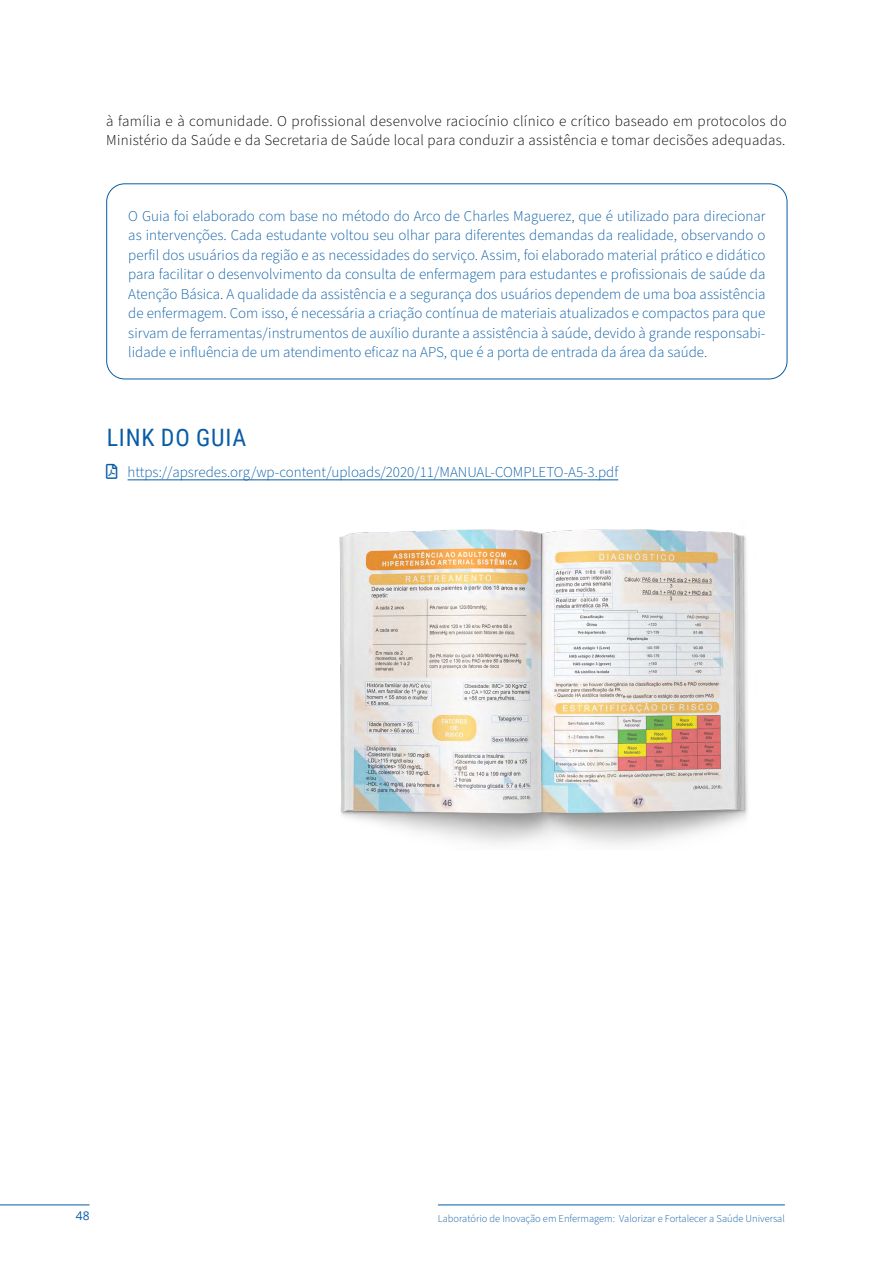
<style>
.page{position:relative;width:893px;height:1263px;background:#fff}
.page>*{position:absolute;margin:0;border:0;box-sizing:border-box;transform-origin:0 0}
.t1{font:24px "Roboto Condensed";letter-spacing:.035em;color:#085ca6}
.t2{font:300 15px/19.5px "Source Sans Pro";color:#085ca6;text-align:justify}
.t3{font:300 15px/19.5px "Source Sans Pro";letter-spacing:.02em;color:#000}
.t4{font:12px "Open Sans";color:#085ca6}
.t5{font:300 10.5px "Source Sans Pro";color:#085ca6}
</style>
<div class="page">
<hr style="left:438px;top:1204px;width:347px;height:1px;background:#085ca6">
<hr style="left:128px;top:480px;width:490px;height:1px;background:#085ca6">
<div style="left:106px;top:183px;width:681px;height:196px;border:1px solid #085ca6;border-radius:18px"></div>
<img style="left:339px;top:529px;width:409px;height:316px">
<hr style="left:0;top:1204px;width:90px;height:1px;background:#085ca6">
<p class="t3" style="left:106px;top:112px;width:682px">à família e à comunidade. O profissional desenvolve raciocínio clínico e crítico baseado em protocolos do<br>Ministério da Saúde e da Secretaria de Saúde local para conduzir a assistência e tomar decisões adequadas.</p>
<p class="t2" style="left:128px;top:207px;width:639px">O Guia foi elaborado com base no método do Arco de Charles Maguerez, que é utilizado para direcionar as intervenções. Cada estudante voltou seu olhar para diferentes demandas da realidade, observando o perfil dos usuários da região e as necessidades do serviço. Assim, foi elaborado material prático e didático para facilitar o desenvolvimento da consulta de enfermagem para estudantes e profissionais de saúde da Atenção Básica. A qualidade da assistência e a segurança dos usuários dependem de uma boa assistência de enfermagem. Com isso, é necessária a criação contínua de materiais atualizados e compactos para que sirvam de ferramentas/instrumentos de auxílio durante a assistência à saúde, devido à grande responsabi&shy;lidade e influência de um atendimento eficaz na APS, que é a porta de entrada da área da saúde.</p>
<h1 class="t1" style="left:107px;top:421px;width:141px">LINK DO GUIA</h1>
<p class="t2" style="left:128px;top:463px;width:492px">https://apsredes.org/wp-content/uploads/2020/11/MANUAL-COMPLETO-A5-3.pdf</p>
<p class="t4" style="left:76px;top:1208px;width:15px">48</p>
<p class="t5" style="left:438px;top:1211px;width:348px">Laboratório de Inovação em Enfermagem: Valorizar e Fortalecer a Saúde Universal</p>
</div>
